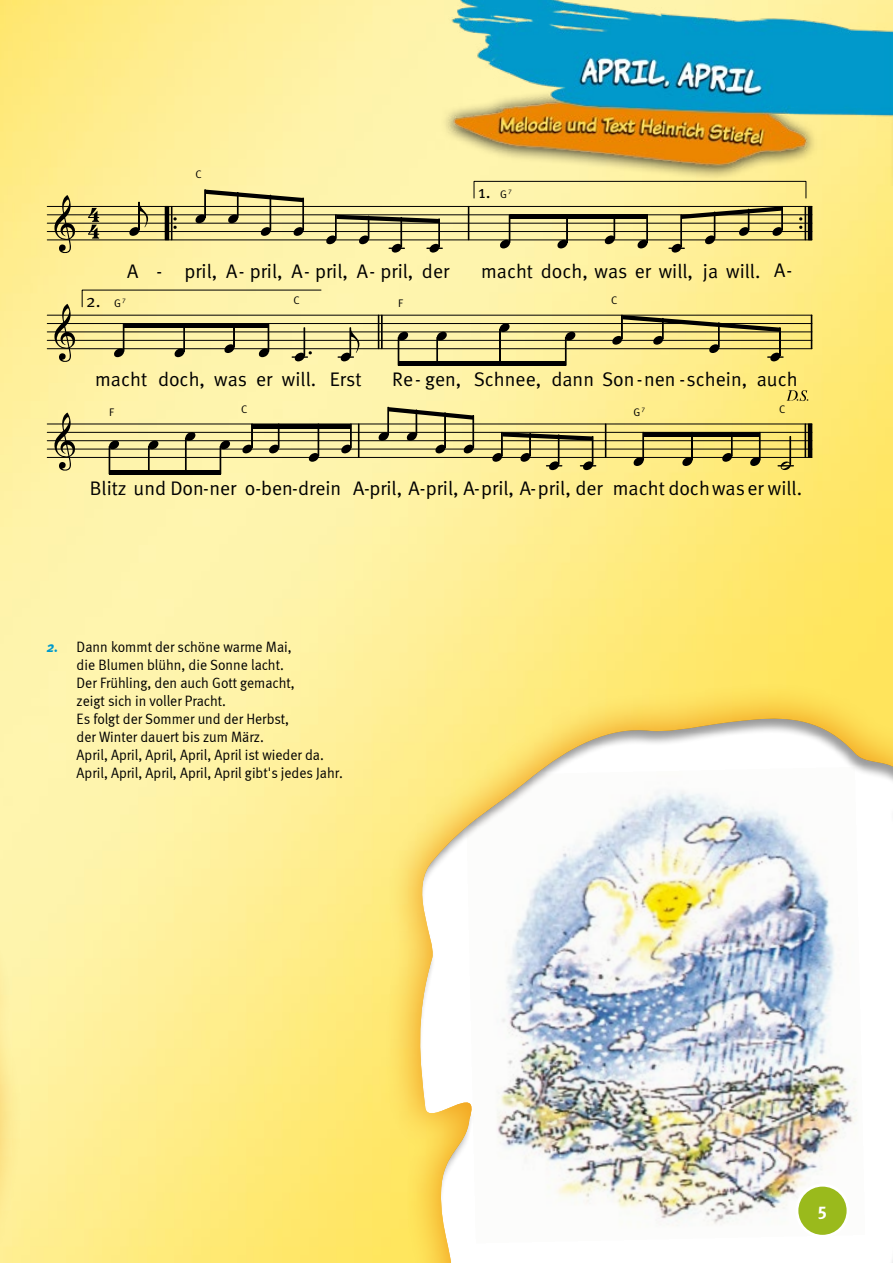
<style>
.page{position:relative;width:893px;height:1263px;background:#fff}
.page>*{position:absolute;margin:0;border:0;box-sizing:border-box;transform-origin:0 0}
.t1{font:19.65px "Meta Normal";color:#000}
.t2{font:700 18px "Meta";color:#fff}
.t3{font:17.7px "Meta Normal";color:#000}
.t4{font:15px/18px "Meta Normal";color:#000;scale:.93 1}
.t5{font:10.95px "Meta Normal";color:#000}
.t6{font:6.75px "Meta Normal";color:#000}
.s1{font-size:10.95px}
.s2{font-family:"Meta";font-weight:700;font-style:italic;color:#09c}
</style>
<div class="page">
<img style="left:0;top:185px;width:893px;height:1078px">
<svg style="left:339px;top:671px;width:554px;height:592px;background:#fee979"></svg>
<img style="left:364px;top:698px;width:529px;height:565px">
<div style="left:797px;top:1185px;width:51px;height:51px;background:#9aba1c;border-radius:50%"></div>
<div style="left:795px;top:1183px;width:55px;height:55px;border:3px solid #fff;border-radius:50%"></div>
<img style="left:0;top:0;width:893px;height:185px">
<hr style="left:47px;top:240px;width:765px;height:1px;background:#000">
<hr style="left:47px;top:231px;width:765px;height:1px;background:#000">
<hr style="left:47px;top:223px;width:765px;height:1px;background:#000">
<hr style="left:47px;top:214px;width:765px;height:1px;background:#000">
<hr style="left:47px;top:206px;width:765px;height:1px;background:#000">
<svg style="left:54px;top:195px;width:21px;height:58px"></svg>
<svg style="left:88px;top:208px;width:11px;height:31px"></svg>
<svg style="left:129px;top:202px;width:19px;height:34px"></svg>
<div style="left:165px;top:206px;width:4px;height:34px;border:1px solid #000"></div>
<div style="left:171px;top:206px;width:1px;height:34px;border:1px solid #000"></div>
<svg style="left:173px;top:217px;width:4px;height:3px"></svg>
<svg style="left:173px;top:226px;width:4px;height:3px"></svg>
<svg style="left:195px;top:190px;width:109px;height:46px;background:#c0b77e"></svg>
<div style="left:303px;top:198px;width:1px;height:32px;border:1px solid #000"></div>
<svg style="left:326px;top:215px;width:116px;height:38px;background:#b9b17e"></svg>
<div style="left:468px;top:206px;width:1px;height:34px;border:1px solid #000"></div>
<svg style="left:500px;top:215px;width:10px;height:33px"></svg>
<hr style="left:510px;top:215px;width:138px;height:4px;background:#000">
<svg style="left:557px;top:219px;width:11px;height:29px"></svg>
<svg style="left:605px;top:219px;width:10px;height:25px"></svg>
<svg style="left:637px;top:219px;width:11px;height:29px"></svg>
<svg style="left:669px;top:207px;width:114px;height:46px;background:#c4b772"></svg>
<div style="left:808px;top:206px;width:4px;height:34px;border:1px solid #000"></div>
<div style="left:805px;top:206px;width:1px;height:34px;border:1px solid #000"></div>
<div style="left:474px;top:181px;width:332px;height:18px;border:1px solid #000"></div>
<hr style="left:47px;top:348px;width:765px;height:1px;background:#000">
<hr style="left:47px;top:340px;width:765px;height:1px;background:#000">
<hr style="left:47px;top:332px;width:765px;height:1px;background:#000">
<hr style="left:47px;top:323px;width:765px;height:1px;background:#000">
<hr style="left:47px;top:315px;width:765px;height:1px;background:#000">
<svg style="left:54px;top:304px;width:21px;height:58px"></svg>
<svg style="left:114px;top:324px;width:10px;height:33px"></svg>
<div style="left:124px;top:323px;width:145px;height:5px;background:#000"></div>
<svg style="left:174px;top:328px;width:11px;height:29px"></svg>
<svg style="left:224px;top:328px;width:11px;height:25px"></svg>
<svg style="left:259px;top:328px;width:10px;height:29px"></svg>
<svg style="left:292px;top:328px;width:20px;height:33px"></svg>
<svg style="left:338px;top:328px;width:21px;height:33px"></svg>
<div style="left:378px;top:315px;width:1px;height:34px;border:1px solid #000"></div>
<hr style="left:382px;top:315px;width:1px;height:34px;background:#000">
<div style="left:381px;top:315px;width:1px;height:34px;border:1px solid #000"></div>
<svg style="left:398px;top:332px;width:10px;height:29px"></svg>
<hr style="left:398px;top:361px;width:167px;height:4px;background:#000">
<svg style="left:437px;top:332px;width:10px;height:29px"></svg>
<svg style="left:499px;top:324px;width:11px;height:8px"></svg>
<div style="left:500px;top:329px;width:1px;height:36px;border:1px solid #000"></div>
<svg style="left:565px;top:332px;width:11px;height:33px"></svg>
<svg style="left:612px;top:315px;width:171px;height:46px;background:#c4b76d"></svg>
<div style="left:811px;top:315px;width:1px;height:34px;border:1px solid #000"></div>
<svg style="left:81px;top:289px;width:241px;height:19px;background:#f0e49d"></svg>
<hr style="left:47px;top:457px;width:765px;height:1px;background:#000">
<hr style="left:47px;top:449px;width:765px;height:1px;background:#000">
<hr style="left:47px;top:440px;width:765px;height:1px;background:#000">
<hr style="left:47px;top:432px;width:765px;height:1px;background:#000">
<hr style="left:47px;top:424px;width:765px;height:1px;background:#000">
<svg style="left:54px;top:413px;width:21px;height:58px"></svg>
<svg style="left:109px;top:440px;width:10px;height:30px"></svg>
<hr style="left:109px;top:470px;width:111px;height:4px;background:#000">
<svg style="left:148px;top:440px;width:11px;height:30px"></svg>
<svg style="left:185px;top:432px;width:11px;height:9px"></svg>
<hr style="left:186px;top:438px;width:1px;height:36px;background:#000">
<div style="left:185px;top:438px;width:1px;height:36px;border:1px solid #000"></div>
<svg style="left:220px;top:440px;width:10px;height:34px"></svg>
<svg style="left:242px;top:424px;width:11px;height:29px"></svg>
<hr style="left:252px;top:424px;width:99px;height:4px;background:#000">
<svg style="left:269px;top:428px;width:10px;height:25px"></svg>
<svg style="left:309px;top:453px;width:10px;height:9px"></svg>
<div style="left:318px;top:424px;width:1px;height:32px;border:1px solid #000"></div>
<svg style="left:341px;top:424px;width:11px;height:29px"></svg>
<div style="left:358px;top:424px;width:1px;height:33px;border:1px solid #000"></div>
<svg style="left:378px;top:407px;width:96px;height:46px;background:#beb57d"></svg>
<div style="left:473px;top:416px;width:1px;height:32px;border:1px solid #000"></div>
<svg style="left:492px;top:432px;width:104px;height:38px;background:#b3a86b"></svg>
<div style="left:605px;top:424px;width:1px;height:33px;border:1px solid #000"></div>
<svg style="left:633px;top:432px;width:11px;height:34px"></svg>
<hr style="left:644px;top:432px;width:116px;height:4px;background:#000">
<svg style="left:682px;top:436px;width:11px;height:30px"></svg>
<svg style="left:722px;top:436px;width:11px;height:26px"></svg>
<svg style="left:750px;top:436px;width:10px;height:30px"></svg>
<svg style="left:778px;top:436px;width:15px;height:34px"></svg>
<div style="left:808px;top:424px;width:4px;height:33px;border:1px solid #000"></div>
<div style="left:805px;top:424px;width:1px;height:33px;border:1px solid #000"></div>
<svg style="left:786px;top:390px;width:22px;height:11px"></svg>
<svg style="left:0;top:643px;width:106px;height:620px;background:#fef1a2"></svg>
<svg style="left:0;top:673px;width:74px;height:590px;background:#fef1a3"></svg>
<p class="t5" style="left:195px;top:168px;width:8px">C</p>
<p class="t3" style="left:478px;top:182px;width:30px">1. <span class="s1">G</span></p>
<p class="t6" style="left:508px;top:187px;width:5px">7</p>
<h1 class="t1" style="left:127px;top:259px;width:323px">A - pril, A- pril, A- pril, A- pril, der</h1>
<h1 class="t1" style="left:481px;top:259px;width:281px">macht doch, was er will, ja will.</h1>
<p class="t3" style="left:86px;top:290px;width:41px">2. <span class="s1">G</span><sup>7</sup></p>
<p class="t5" style="left:293px;top:294px;width:8px">C</p>
<p class="t5" style="left:398px;top:297px;width:6px">F</p>
<p class="t5" style="left:611px;top:294px;width:8px">C</p>
<h1 class="t1" style="left:774px;top:259px;width:20px">A-</h1>
<h1 class="t1" style="left:95px;top:368px;width:268px">macht doch, was er will. Erst</h1>
<h1 class="t1" style="left:392px;top:368px;width:407px">Re- gen, Schnee, dann Son-nen -schein, auch</h1>
<p class="t5" style="left:109px;top:405px;width:6px">F</p>
<p class="t5" style="left:241px;top:403px;width:8px">C</p>
<p class="t5" style="left:634px;top:405px;width:8px">G</p>
<p class="t6" style="left:642px;top:404px;width:5px">7</p>
<p class="t5" style="left:779px;top:403px;width:8px">C</p>
<h1 class="t1" style="left:90px;top:477px;width:714px">Blitz und Don-ner o-ben-drein A-pril, A-pril, A-pril, A-pril, der macht dochwas er will.</h1>
<p class="t4" style="left:77px;top:638px;width:288px;text-indent:-30px"><span class="s2">2.</span> Dann kommt der schöne warme Mai,<br>die Blumen blühn, die Sonne lacht.<br>Der Frühling, den auch Gott gemacht,<br>zeigt sich in voller Pracht.<br>Es folgt der Sommer und der Herbst,<br>der Winter dauert bis zum März.<br>April, April, April, April, April ist wieder da.<br>April, April, April, April, April gibt's jedes Jahr.</p>
<p class="t2" style="left:818px;top:1199px;width:11px">5</p>
</div>
